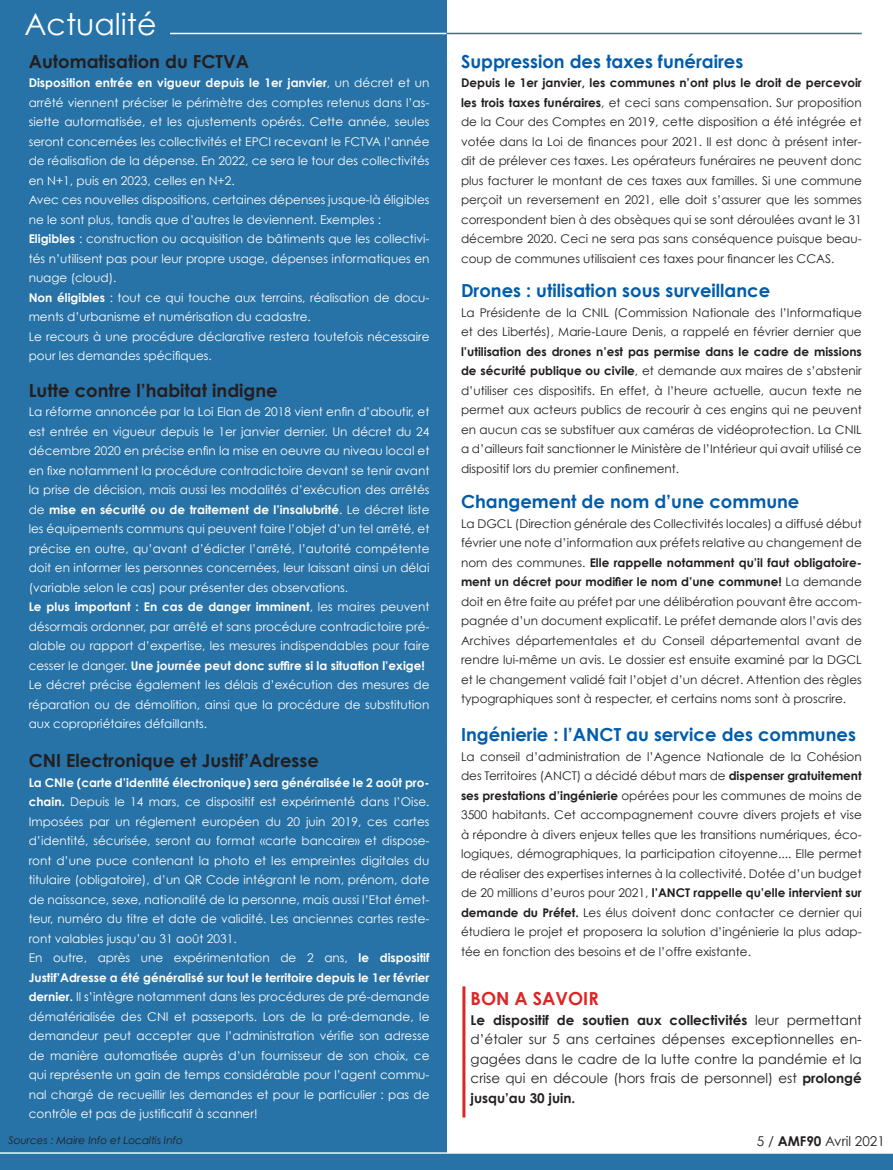
<style>
.page{position:relative;width:893px;height:1170px;background:#fff}
.page>*{position:absolute;margin:0;border:0;box-sizing:border-box;transform-origin:0 0}
.t1{font:30px "Century Gothic";color:#fff}
.t2{font:700 18px "Century Gothic";color:#015dab}
.t3{font:700 18px "Century Gothic";color:#231f20}
.t4{font:700 18px "Century Gothic";color:#dd2526}
.t5{font:13.5px/19.5px "Century Gothic";color:#231f20;text-align:justify}
.t6{font:12px/19.5px "Century Gothic";color:#fff}
.t7{font:12px/19.5px "Century Gothic";color:#231f20;text-align:justify}
.t8{font:italic 10.5px "Century Gothic";color:#231f20}
.s1{font-weight:700}
</style>
<div class="page">
<div style="left:0;top:0;width:446px;height:1152px;background:#2772a6"></div>
<svg style="left:0;top:1152px;width:893px;height:17px"></svg>
<hr style="left:446px;top:33px;width:416px;height:1px;background:#4e6c7a">
<hr style="left:462px;top:986px;width:3px;height:131px;background:#dd2526">
<hr style="left:170px;top:33px;width:276px;height:1px;background:#fff">
<h1 class="t1" style="left:24px;top:6px;width:134px">Actualité</h1>
<h2 class="t3" style="left:29px;top:50px;width:222px">Automatisation du FCTVA</h2>
<p class="t6" style="left:29px;top:73px;width:402px"><span class="s1">Disposition entrée en vigueur depuis le 1er janvier</span>, un décret et un arrêté viennent préciser le périmètre des comptes retenus dans l’as&shy;siette autormatisée, et les ajustements opérés. Cette année, seules seront concernées les collectivités et EPCI recevant le FCTVA l’année de réalisation de la dépense. En 2022, ce sera le tour des collectivités en N+1, puis en 2023, celles en N+2.<br>Avec ces nouvelles dispositions, certaines dépenses jusque-là éligibles ne le sont plus, tandis que d’autres le deviennent. Exemples :<br><span class="s1">Eligibles</span> : construction ou acquisition de bâtiments que les collectivi&shy;tés n’utilisent pas pour leur propre usage, dépenses informatiques en nuage (cloud).<br><span class="s1">Non éligibles</span> : tout ce qui touche aux terrains, réalisation de docu&shy;ments d’urbanisme et numérisation du cadastre.<br>Le recours à une procédure déclarative restera toutefois nécessaire pour les demandes spécifiques.</p>
<h2 class="t3" style="left:29px;top:378px;width:251px">Lutte contre l’habitat indigne</h2>
<p class="t6" style="left:29px;top:402px;width:402px">La réforme annoncée par la Loi Elan de 2018 vient enfin d’aboutir, et est entrée en vigueur depuis le 1er janvier dernier. Un décret du 24 décembre 2020 en précise enfin la mise en oeuvre au niveau local et en fixe notamment la procédure contradictoire devant se tenir avant la prise de décision, mais aussi les modalités d’exécution des arrêtés de <span class="s1">mise en sécurité ou de traitement de l’insalubrité</span>. Le décret liste les équipements communs qui peuvent faire l’objet d’un tel arrêté, et précise en outre, qu’avant d’édicter l’arrêté, l’autorité compétente doit en informer les personnes concernées, leur laissant ainsi un délai (variable selon le cas) pour présenter des observations.<br><span class="s1">Le plus important : En cas de danger imminent</span>, les maires peuvent désormais ordonner, par arrêté et sans procédure contradictoire pré&shy;alable ou rapport d’expertise, les mesures indispendables pour faire cesser le danger. <span class="s1">Une journée peut donc suffire si la situation l’exige!<br></span>Le décret précise également les délais d’exécution des mesures de réparation ou de démolition, ainsi que la procédure de substitution aux copropriétaires défaillants.</p>
<h2 class="t3" style="left:29px;top:749px;width:292px">CNI Electronique et Justif’Adresse</h2>
<p class="t6" style="left:29px;top:772px;width:402px"><span class="s1">La CNIe (carte d’identité électronique) sera généralisée le 2 août pro&shy;chain.</span> Depuis le 14 mars, ce dispositif est expérimenté dans l’Oise.<br>Imposées par un réglement européen du 20 juin 2019, ces cartes d’identité, sécurisée, seront au format «carte bancaire» et dispose&shy;ront d’une puce contenant la photo et les empreintes digitales du titulaire (obligatoire), d’un QR Code intégrant le nom, prénom, date de naissance, sexe, nationalité de la personne, mais aussi l’Etat émet&shy;teur, numéro du titre et date de validité. Les anciennes cartes reste&shy;ront valables jusqu’au 31 août 2031.<br>En outre, après une expérimentation de 2 ans, <span class="s1">le dispositif Justif’Adresse a été généralisé sur tout le territoire depuis le 1er février dernier.</span> Il s’intègre notamment dans les procédures de pré-demande dématérialisée des CNI et passeports. Lors de la pré-demande, le demandeur peut accepter que l’administration vérifie son adresse de manière automatisée auprès d’un fournisseur de son choix, ce qui représente un gain de temps considérable pour l’agent commu&shy;nal chargé de recueillir les demandes et pour le particulier : pas de contrôle et pas de justificatif à scanner!</p>
<p class="t8" style="left:9px;top:1133px;width:176px">Sources : Maire Info et Localtis Info</p>
<h2 class="t2" style="left:461px;top:50px;width:284px">Suppression des taxes funéraires</h2>
<p class="t7" style="left:461px;top:73px;width:402px"><span class="s1">Depuis le 1er janvier, les communes n’ont plus le droit de percevoir les trois taxes funéraires</span>, et ceci sans compensation. Sur proposition de la Cour des Comptes en 2019, cette disposition a été intégrée et votée dans la Loi de finances pour 2021. Il est donc à présent inter&shy;dit de prélever ces taxes. Les opérateurs funéraires ne peuvent donc plus facturer le montant de ces taxes aux familles. Si une commune perçoit un reversement en 2021, elle doit s’assurer que les sommes correspondent bien à des obsèques qui se sont déroulées avant le 31 décembre 2020. Ceci ne sera pas sans conséquence puisque beau&shy;coup de communes utilisaient ces taxes pour financer les CCAS.</p>
<h2 class="t2" style="left:461px;top:279px;width:311px">Drones : utilisation sous surveillance</h2>
<p class="t7" style="left:461px;top:302px;width:402px">La Présidente de la CNIL (Commission Nationale des l’Informatique et des Libertés), Marie-Laure Denis, a rappelé en février dernier que</p>
<p class="t7" style="left:461px;top:341px;width:402px"><span class="s1">l’utilisation des drones n’est pas permise dans le cadre de missions de sécurité publique ou civile</span>, et demande aux maires de s’abstenir d’utiliser ces dispositifs. En effet, à l’heure actuelle, aucun texte ne permet aux acteurs publics de recourir à ces engins qui ne peuvent en aucun cas se substituer aux caméras de vidéoprotection. La CNIL a d’ailleurs fait sanctionner le Ministère de l’Intérieur qui avait utilisé ce dispositif lors du premier confinement.</p>
<h2 class="t2" style="left:461px;top:490px;width:340px">Changement de nom d’une commune</h2>
<p class="t7" style="left:461px;top:513px;width:402px">La DGCL (Direction générale des Collectivités locales) a diffusé début février une note d’information aux préfets relative au changement de nom des communes. <span class="s1">Elle rappelle notamment qu’il faut obligatoire&shy;ment un décret pour modifier le nom d’une commune!</span> La demande doit en être faite au préfet par une délibération pouvant être accom&shy;pagnée d’un document explicatif. Le préfet demande alors l’avis des Archives départementales et du Conseil départemental avant de rendre lui-même un avis. Le dossier est ensuite examiné par la DGCL et le changement validé fait l’objet d’un décret. Attention des règles typographiques sont à respecter, et certains noms sont à proscrire.</p>
<h2 class="t2" style="left:461px;top:723px;width:396px">Ingénierie : l’ANCT au service des communes</h2>
<p class="t7" style="left:461px;top:746px;width:402px">La conseil d’administration de l’Agence Nationale de la Cohésion des Territoires (ANCT) a décidé début mars de <span class="s1">dispenser gratuitement ses prestations d’ingénierie</span> opérées pour les communes de moins de 3500 habitants. Cet accompagnement couvre divers projets et vise à répondre à divers enjeux telles que les transitions numériques, éco&shy;logiques, démographiques, la participation citoyenne.... Elle permet de réaliser des expertises internes à la collectivité. Dotée d’un budget de 20 millions d’euros pour 2021, <span class="s1">l’ANCT rappelle qu’elle intervient sur demande du Préfet.</span> Les élus doivent donc contacter ce dernier qui étudiera le projet et proposera la solution d’ingénierie la plus adap&shy;tée en fonction des besoins et de l’offre existante.</p>
<h2 class="t4" style="left:471px;top:987px;width:130px">BON A SAVOIR</h2>
<p class="t5" style="left:471px;top:1010px;width:393px"><span class="s1">Le dispositif de soutien aux collectivités</span> leur permettant d’étaler sur 5 ans certaines dépenses exceptionnelles en&shy;gagées dans le cadre de la lutte contre la pandémie et la crise qui en découle (hors frais de personnel) est <span class="s1">prolongé jusqu’au 30 juin.</span></p>
<p class="t5" style="left:757px;top:1131px;width:129px">5 / <span class="s1">AMF90</span> Avril 2021</p>
</div>
